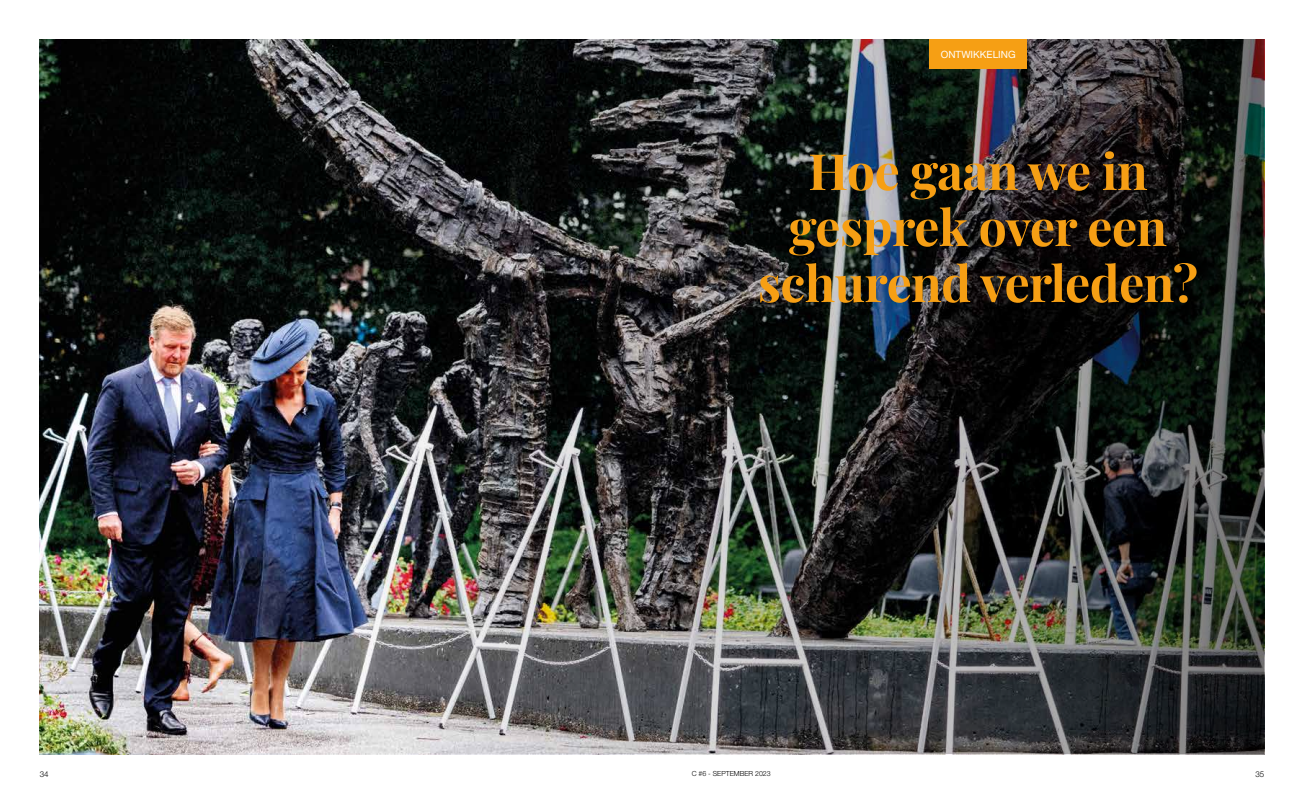
<style>
.page{position:relative;width:1304px;height:794px;background:#fff}
.page>*{position:absolute;margin:0;border:0;box-sizing:border-box;transform-origin:0 0}
.t1{font:700 50px/56px "Playfair Display";letter-spacing:-.015em;color:#f69f14;text-align:center}
.t2{font:10px "Helvetica Neue LT Pro";color:#fff}
.t3{font:300 8px "Helvetica Neue LT Pro";color:#000}
.t4{font:300 7px "Helvetica Neue LT Pro";color:#000}
</style>
<div class="page">
<img style="left:40px;top:40px;width:174px;height:714px">
<img style="left:214px;top:40px;width:1050px;height:714px">
<div style="left:930px;top:40px;width:97px;height:29px;background:#f69f14"></div>
<p class="t2" style="left:941px;top:48px;width:76px">ONTWIKKELING</p>
<p class="t1" style="left:758px;top:139px;width:442px">Hoe gaan we in gesprek over een schurend verleden?</p>
<p class="t3" style="left:40px;top:769px;width:10px">34</p>
<p class="t4" style="left:692px;top:769px;width:80px">C #6 - SEPTEMBER 2023</p>
<p class="t3" style="left:1255px;top:769px;width:10px">35</p>
</div>
